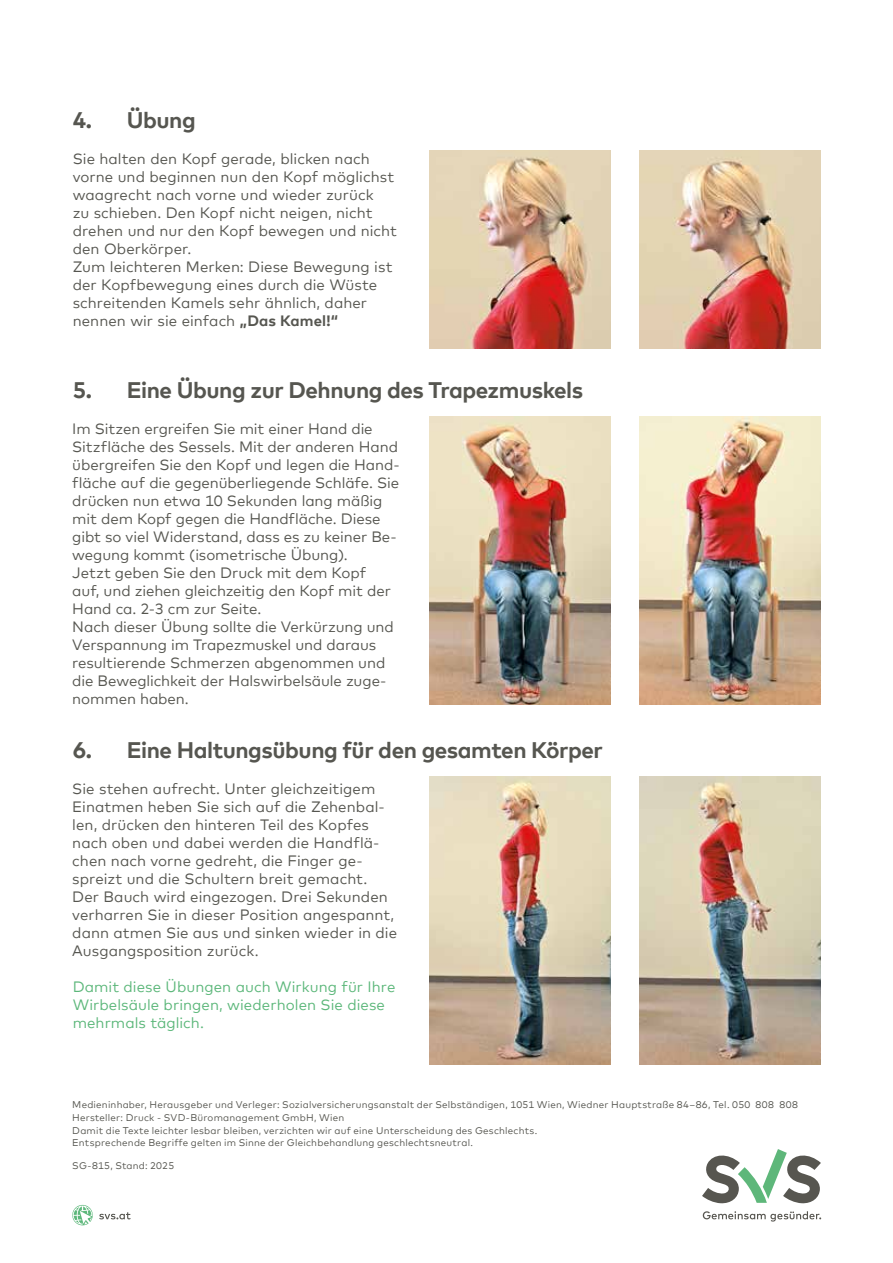
<style>
.page{position:relative;width:893px;height:1263px;background:#fff}
.page>*{position:absolute;margin:0;border:0;box-sizing:border-box;transform-origin:0 0}
.t1{font:700 22.5px "Mark Offc Pro";letter-spacing:-.02em;color:#565650}
.t2{font:15px/18px "Mark Offc Pro";color:#565650}
.t3{font:15px/18px "Mark Offc Pro";letter-spacing:.005em;color:#5cb77a}
.t4{font:9.75px/12.8px "Mark Offc Pro";letter-spacing:.02em;color:#565650}
.s1{font-weight:700}
</style>
<div class="page">
<svg style="left:72px;top:1205px;width:21px;height:20px"></svg>
<svg style="left:99px;top:1212px;width:32px;height:7px"></svg>
<svg style="left:702px;top:1149px;width:119px;height:55px"></svg>
<svg style="left:703px;top:1211px;width:118px;height:10px"></svg>
<img style="left:429px;top:151px;width:182px;height:198px">
<img style="left:639px;top:151px;width:182px;height:198px">
<img style="left:429px;top:416px;width:182px;height:288px">
<img style="left:639px;top:416px;width:182px;height:288px">
<img style="left:429px;top:776px;width:182px;height:288px">
<img style="left:639px;top:776px;width:182px;height:288px">
<h1 class="t1" style="left:73px;top:103px;width:124px">4. Übung</h1>
<p class="t2" style="left:73px;top:149px;width:326px">Sie halten den Kopf gerade, blicken nach vorne und beginnen nun den Kopf möglichst waagrecht nach vorne und wieder zurück<br>zu schieben. Den Kopf nicht neigen, nicht drehen und nur den Kopf bewegen und nicht den Oberkörper.<br>Zum leichteren Merken: Diese Bewegung ist der Kopfbewegung eines durch die Wüste schreitenden Kamels sehr ähnlich, daher nennen wir sie einfach <span class="s1">„Das Kamel!“</span></p>
<h1 class="t1" style="left:73px;top:373px;width:512px">5. Eine Übung zur Dehnung des Trapezmuskels</h1>
<p class="t2" style="left:72px;top:419px;width:329px">Im Sitzen ergreifen Sie mit einer Hand die Sitzfläche des Sessels. Mit der anderen Hand übergreifen Sie den Kopf und legen die Hand&shy;fläche auf die gegenüberliegende Schläfe. Sie drücken nun etwa 10 Sekunden lang mäßig mit dem Kopf gegen die Handfläche. Diese gibt so viel Widerstand, dass es zu keiner Be&shy;wegung kommt (isometrische Übung).<br>Jetzt geben Sie den Druck mit dem Kopf<br>auf, und ziehen gleichzeitig den Kopf mit der Hand ca. 2-3 cm zur Seite.<br>Nach dieser Übung sollte die Verkürzung und Verspannung im Trapezmuskel und daraus resultierende Schmerzen abgenommen und die Beweglichkeit der Halswirbelsäule zuge&shy;nommen haben.</p>
<h1 class="t1" style="left:73px;top:733px;width:532px">6. Eine Haltungsübung für den gesamten Körper</h1>
<p class="t2" style="left:72px;top:779px;width:326px">Sie stehen aufrecht. Unter gleichzeitigem Einatmen heben Sie sich auf die Zehenbal&shy;len, drücken den hinteren Teil des Kopfes nach oben und dabei werden die Handflä&shy;chen nach vorne gedreht, die Finger ge&shy;spreizt und die Schultern breit gemacht.<br>Der Bauch wird eingezogen. Drei Sekunden verharren Sie in dieser Position angespannt, dann atmen Sie aus und sinken wieder in die Ausgangsposition zurück.</p>
<p class="t3" style="left:73px;top:977px;width:324px">Damit diese Übungen auch Wirkung für Ihre<br>Wirbelsäule bringen, wiederholen Sie diese mehrmals täglich.</p>
<p class="t4" style="left:72px;top:1097px;width:727px">Medieninhaber, Herausgeber und Verleger: Sozialversicherungsanstalt der Selbständigen, 1051 Wien, Wiedner Hauptstraße 84–86, Tel. 050 808 808<br>Hersteller: Druck - SVD-Büromanagement GmbH, Wien<br>Damit die Texte leichter lesbar bleiben, verzichten wir auf eine Unterscheidung des Geschlechts.<br>Entsprechende Begriffe gelten im Sinne der Gleichbehandlung geschlechtsneutral.</p>
<p class="t4" style="left:72px;top:1158px;width:103px">SG-815, Stand: 2025</p>
</div>
